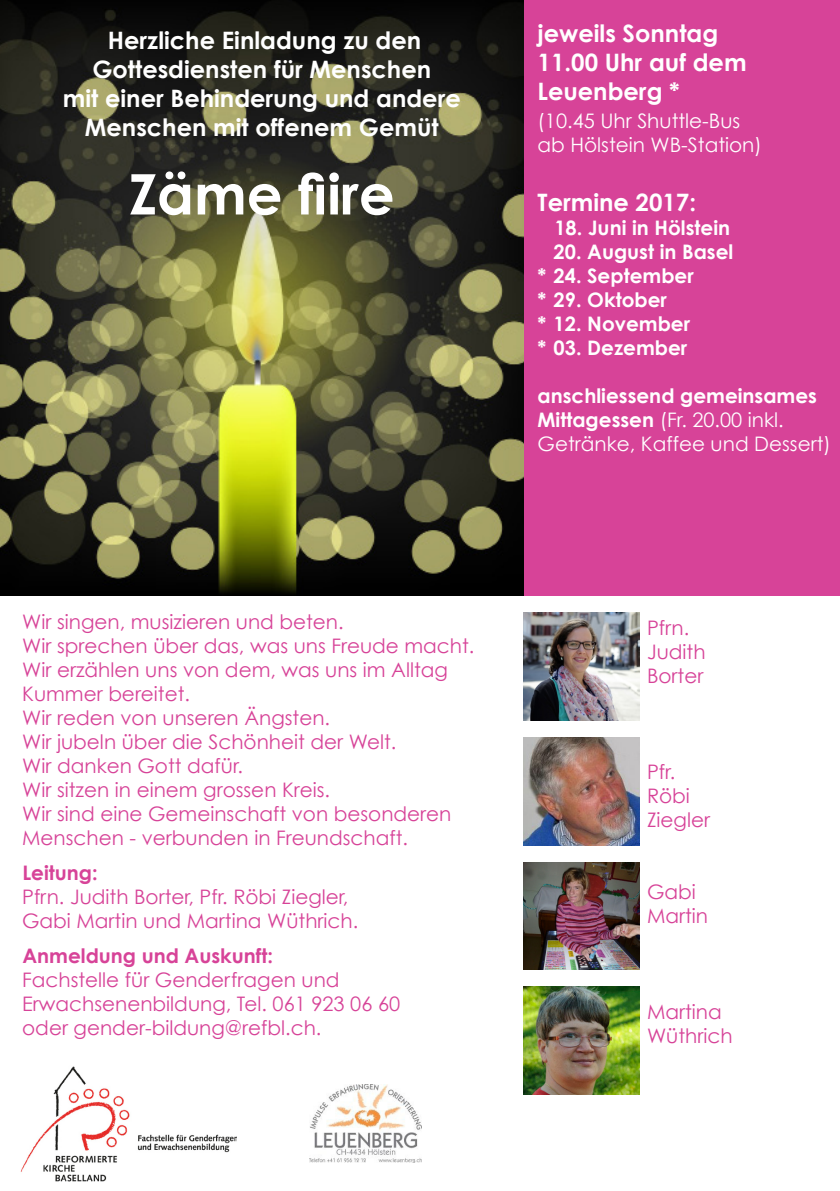
<style>
.page{position:relative;width:840px;height:1191px;background:#fff}
.page>*{position:absolute;margin:0;border:0;box-sizing:border-box;transform-origin:0 0}
.t1{font:700 56px "Century Gothic";color:#fff}
.t2{font:700 24px/28.8px "Century Gothic";color:#fff}
.t3{font:20px/24px "Century Gothic";color:#d74398}
.t4{font:20px/24px "Century Gothic";color:#fff}
.t5{font:700 20px "Century Gothic";color:#fff}
.t6{font:700 20px "Century Gothic";color:#d74398}
.s1{font-weight:700}
</style>
<div class="page">
<div style="left:523px;top:0;width:316px;height:595px;background:#d74398"></div>
<img style="left:523px;top:612px;width:116px;height:108px">
<img style="left:523px;top:862px;width:116px;height:107px">
<img style="left:523px;top:986px;width:116px;height:108px">
<img style="left:21px;top:1066px;width:215px;height:115px">
<img style="left:309px;top:1084px;width:112px;height:78px">
<img style="left:523px;top:737px;width:116px;height:108px">
<img style="left:0;top:0;width:523px;height:595px">
<p class="t2" style="left:63px;top:25px;width:399px;text-align:center">Herzliche Einladung zu den<br>Gottesdiensten für Menschen<br>mit einer Behinderung und andere<br>Menschen mit offenem Gemüt</p>
<p class="t1" style="left:129px;top:152px;width:267px">Zäme fiire</p>
<p class="t3" style="left:22px;top:609px;width:323px">Wir singen, musizieren und beten.</p>
<p class="t3" style="left:22px;top:633px;width:453px">Wir sprechen über das, was uns Freude macht.</p>
<p class="t3" style="left:22px;top:657px;width:427px">Wir erzählen uns von dem, was uns im Alltag<br>Kummer bereitet.</p>
<p class="t3" style="left:22px;top:705px;width:309px">Wir reden von unseren Ängsten.</p>
<p class="t3" style="left:22px;top:729px;width:375px">Wir jubeln über die Schönheit der Welt.</p>
<p class="t3" style="left:22px;top:753px;width:222px">Wir danken Gott dafür.</p>
<p class="t3" style="left:22px;top:777px;width:309px">Wir sitzen in einem grossen Kreis.</p>
<p class="t3" style="left:22px;top:801px;width:430px">Wir sind eine Gemeinschaft von besonderen<br>Menschen - verbunden in Freundschaft.</p>
<p class="t6" style="left:22px;top:857px;width:77px">Leitung:</p>
<p class="t3" style="left:22px;top:884px;width:337px">Pfrn. Judith Borter, Pfr. Röbi Ziegler,<br>Gabi Martin und Martina Wüthrich.</p>
<p class="t6" style="left:22px;top:941px;width:252px">Anmeldung und Auskunft:</p>
<p class="t3" style="left:22px;top:967px;width:379px">Fachstelle für Genderfragen und<br>Erwachsenenbildung, Tel. 061 923 06 60 oder gender-bildung@refbl.ch.</p>
<p class="t2" style="left:537px;top:18px;width:210px">jeweils Sonntag<br>11.00 Uhr auf dem<br>Leuenberg *</p>
<p class="t4" style="left:537px;top:109px;width:226px">(10.45 Uhr Shuttle-Bus ab Hölstein WB-Station)</p>
<p class="t2" style="left:537px;top:187px;width:160px">Termine 2017:</p>
<p class="t5" style="left:554px;top:212px;width:177px">18. Juni in Hölstein</p>
<p class="t5" style="left:553px;top:236px;width:181px">20. August in Basel</p>
<p class="t5" style="left:537px;top:260px;width:157px">* 24. September</p>
<p class="t5" style="left:537px;top:284px;width:131px">* 29. Oktober</p>
<p class="t5" style="left:537px;top:308px;width:154px">* 12. November</p>
<p class="t5" style="left:537px;top:332px;width:151px">* 03. Dezember</p>
<p class="t4" style="left:537px;top:383px;width:295px"><span class="s1">anschliessend gemeinsames<br>Mittagessen</span> (Fr. 20.00 inkl.<br>Getränke, Kaffee und Dessert)</p>
<p class="t3" style="left:646px;top:615px;width:60px">Pfrn.<br>Judith<br>Borter</p>
<p class="t3" style="left:646px;top:759px;width:44px">Pfr.<br>Röbi</p>
<p class="t3" style="left:646px;top:807px;width:65px">Ziegler</p>
<p class="t3" style="left:646px;top:879px;width:50px">Gabi</p>
<p class="t3" style="left:646px;top:903px;width:63px">Martin</p>
<p class="t3" style="left:646px;top:999px;width:76px">Martina</p>
<p class="t3" style="left:646px;top:1023px;width:87px">Wüthrich</p>
</div>
